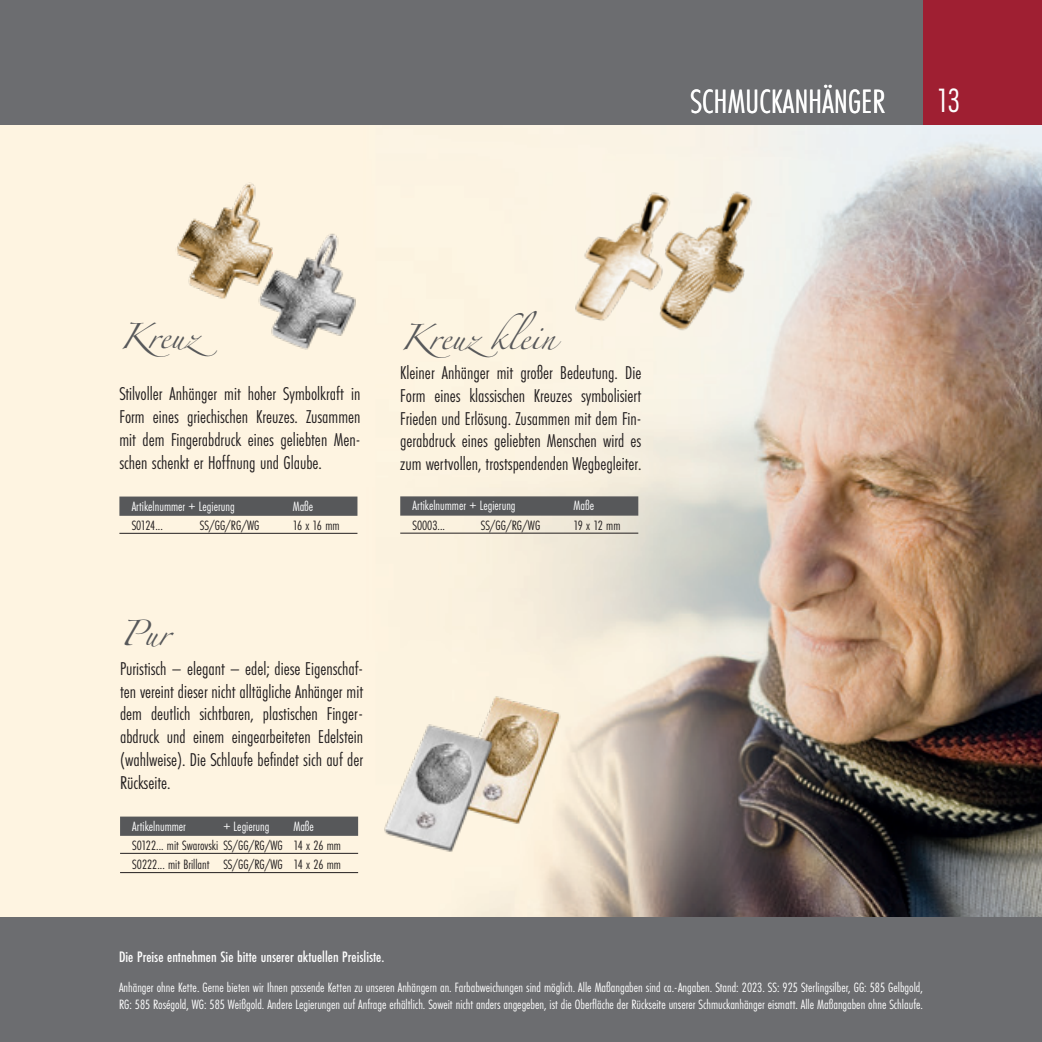
<style>
.page{position:relative;width:1042px;height:1042px;background:#fff}
.page>*{position:absolute;margin:0;border:0;box-sizing:border-box;transform-origin:0 0}
.t1{font:35px "Futura PT Cond";letter-spacing:.01em;color:#fff}
.t2{font:22.75px "Zapfino Extra LTX Pro";letter-spacing:-.01em;color:#57585a}
.t3{font:19.25px/22.8px "Futura PT Cond";color:#231f20;text-align:justify}
.t4{font:500 15.75px "Futura PT Cond";color:#fff}
.Preise_Kopfzeile{font:14px "Futura PT Cond";color:#fff}
.preise_schwarz{font:14px "Futura PT Cond";color:#231f20}
</style>
<div class="page">
<img style="left:0;top:124px;width:1042px;height:794px">
<div style="left:923px;top:0;width:119px;height:124px;background:#9f1f32"></div>
<div style="left:0;top:0;width:923px;height:124px;background:#6c6d70"></div>
<div style="left:120px;top:816px;width:238px;height:20px;background:#57585a"></div>
<hr style="left:120px;top:853px;width:238px;height:1px;background:#231f20">
<hr style="left:120px;top:872px;width:238px;height:1px;background:#231f20">
<img style="left:434px;top:695px;width:136px;height:129px">
<img style="left:367px;top:724px;width:136px;height:129px">
<div style="left:119px;top:496px;width:238px;height:20px;background:#57585a"></div>
<hr style="left:119px;top:533px;width:238px;height:1px;background:#231f20">
<div style="left:400px;top:496px;width:238px;height:20px;background:#57585a"></div>
<hr style="left:400px;top:533px;width:238px;height:1px;background:#231f20">
<img style="left:535px;top:128px;width:258px;height:257px">
<div style="left:0;top:918px;width:1042px;height:124px;background:#6c6d70"></div>
<img style="left:248px;top:214px;width:114px;height:140px">
<img style="left:165px;top:164px;width:115px;height:140px">
<p class="t1" style="left:690px;top:81px;width:196px">SCHMUCKANHÄNGER</p>
<p class="t1" style="left:936px;top:80px;width:25px">13</p>
<p class="t2" style="left:119px;top:327px;width:100px">Kreuz</p>
<p class="t3" style="left:119px;top:382px;width:243px">Stilvoller Anhänger mit hoher Symbolkraft in Form eines griechischen Kreuzes. Zusammen mit dem Fingerabdruck eines geliebten Men&shy;schen schenkt er Hoffnung und Glaube.</p>
<p class="Preise_Kopfzeile" style="left:132px;top:498px;width:105px">Artikelnummer + Legierung</p>
<p class="Preise_Kopfzeile" style="left:293px;top:498px;width:22px">Maße</p>
<p class="preise_schwarz" style="left:132px;top:517px;width:33px">S0124...</p>
<p class="preise_schwarz" style="left:200px;top:517px;width:61px">SS/GG/RG/WG</p>
<p class="preise_schwarz" style="left:293px;top:517px;width:48px">16 x 16 mm</p>
<p class="t2" style="left:120px;top:624px;width:53px">Pur</p>
<p class="t3" style="left:120px;top:657px;width:245px">Puristisch – elegant – edel; diese Eigenschaf&shy;ten vereint dieser nicht alltägliche Anhänger mit dem deutlich sichtbaren, plastischen Finger&shy;abdruck und einem eingearbeiteten Edelstein (wahlweise). Die Schlaufe befindet sich auf der Rückseite.</p>
<p class="Preise_Kopfzeile" style="left:132px;top:818px;width:55px">Artikelnummer</p>
<p class="Preise_Kopfzeile" style="left:223px;top:818px;width:48px">+ Legierung</p>
<p class="Preise_Kopfzeile" style="left:293px;top:818px;width:22px">Maße</p>
<p class="preise_schwarz" style="left:132px;top:837px;width:210px">S0122... mit Swarovski SS/GG/RG/WG 14 x 26 mm</p>
<p class="preise_schwarz" style="left:132px;top:856px;width:210px">S0222... mit Brillant SS/GG/RG/WG 14 x 26 mm</p>
<p class="t2" style="left:400px;top:328px;width:157px">Kreuzklein</p>
<p class="t3" style="left:400px;top:361px;width:243px">Kleiner Anhänger mit großer Bedeutung. Die Form eines klassischen Kreuzes symbolisiert Frieden und Erlösung. Zusammen mit dem Fin&shy;gerabdruck eines geliebten Menschen wird es zum wertvollen, trostspendenden Wegbegleiter.</p>
<p class="Preise_Kopfzeile" style="left:412px;top:497px;width:105px">Artikelnummer + Legierung</p>
<p class="Preise_Kopfzeile" style="left:573px;top:497px;width:22px">Maße</p>
<p class="preise_schwarz" style="left:412px;top:517px;width:34px">S0003...</p>
<p class="preise_schwarz" style="left:481px;top:517px;width:61px">SS/GG/RG/WG</p>
<p class="preise_schwarz" style="left:573px;top:517px;width:48px">19 x 12 mm</p>
<p class="t4" style="left:119px;top:947px;width:267px">Die Preise entnehmen Sie bitte unserer aktuellen Preisliste.</p>
<p class="Preise_Kopfzeile" style="left:119px;top:979px;width:805px">Anhänger ohne Kette. Gerne bieten wir Ihnen passende Ketten zu unseren Anhängern an. Farbabweichungen sind möglich. Alle Maßangaben sind ca.-Angaben. Stand: 2023. SS: 925 Sterlingsilber, GG: 585 Gelbgold,</p>
<p class="Preise_Kopfzeile" style="left:119px;top:996px;width:805px">RG: 585 Roségold, WG: 585 Weißgold. Andere Legierungen auf Anfrage erhältlich. Soweit nicht anders angegeben, ist die Oberfläche der Rückseite unserer Schmuckanhänger eismatt. Alle Maßangaben ohne Schlaufe.</p>
</div>
